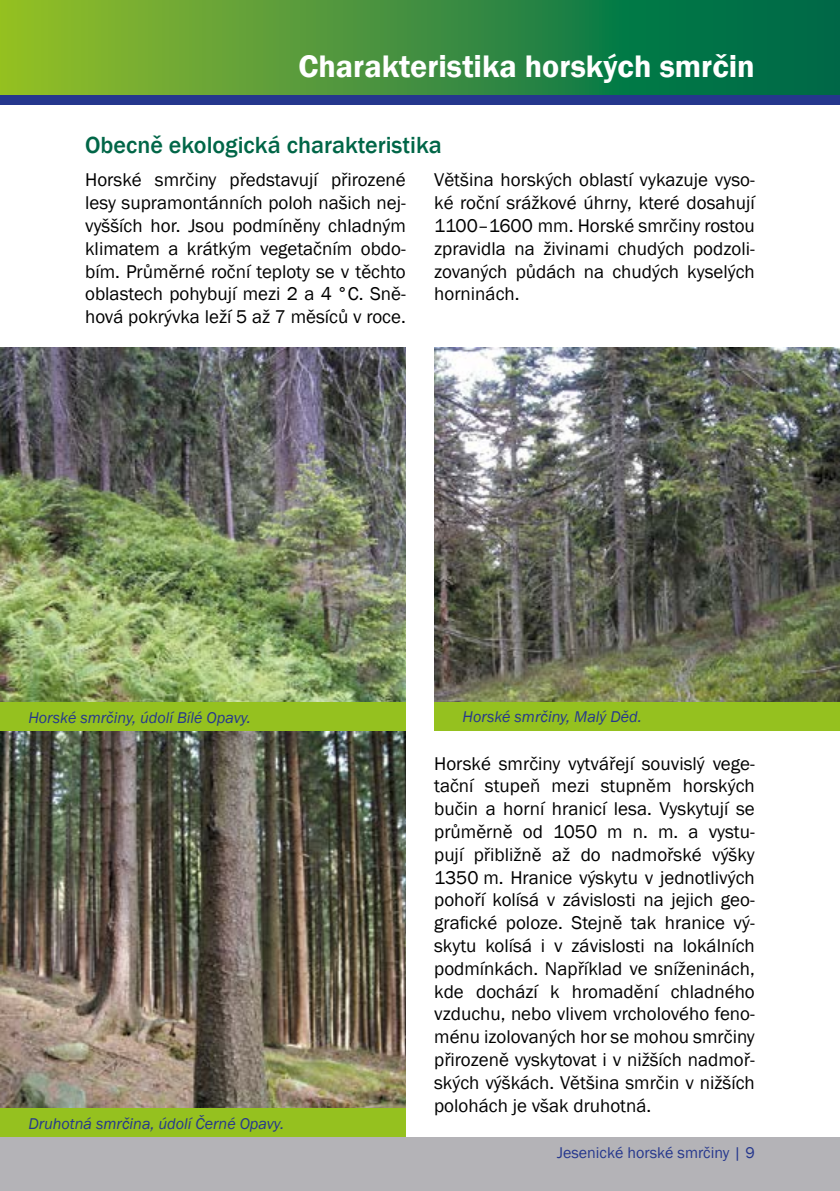
<style>
.page{position:relative;width:840px;height:1191px;background:#fff}
.page>*{position:absolute;margin:0;border:0;box-sizing:border-box;transform-origin:0 0}
.t1{font:600 32px "Franklin Gothic";color:#fff}
.t2{font:500 24px "Franklin Gothic";color:#006647}
.t3{font:19px/22.8px "Franklin Gothic";color:#000;text-align:justify}
.t4{font:italic 16px "Franklin Gothic";color:#25378d}
.t5{font:16px "Franklin Gothic";color:#25378d}
</style>
<div class="page">
<svg style="left:0;top:0;width:839px;height:95px;background:#3e903c"></svg>
<div style="left:0;top:95px;width:839px;height:10px;background:#25378d"></div>
<div style="left:0;top:1137px;width:839px;height:54px;background:#b4b3b7"></div>
<img style="left:0;top:347px;width:405px;height:355px">
<img style="left:434px;top:347px;width:405px;height:355px">
<div style="left:0;top:702px;width:405px;height:29px;background:#95c11f"></div>
<div style="left:434px;top:702px;width:405px;height:29px;background:#95c11f"></div>
<img style="left:0;top:731px;width:405px;height:377px">
<div style="left:0;top:1108px;width:405px;height:29px;background:#95c11f"></div>
<h1 class="t1" style="left:298px;top:46px;width:457px">Charakteristika horských smrčin</h1>
<p class="t2" style="left:85px;top:130px;width:358px">Obecně ekologická charakteristika</p>
<p class="t3" style="left:85px;top:169px;width:322px">Horské smrčiny představují přirozené lesy supramontánních poloh našich nej&shy;vyšších hor. Jsou podmíněny chladným klimatem a krátkým vegetačním obdo&shy;bím. Průměrné roční teploty se v těchto oblastech pohybují mezi 2 a 4 °C. Sně&shy;hová pokrývka leží 5 až 7 měsíců v roce.</p>
<p class="t3" style="left:434px;top:169px;width:322px">Většina horských oblastí vykazuje vyso&shy;ké roční srážkové úhrny, které dosahují 1100–1600 mm. Horské smrčiny rostou zpravidla na živinami chudých podzoli&shy;zovaných půdách na chudých kyselých horninách.</p>
<p class="t4" style="left:28px;top:707px;width:224px">Horské smrčiny, údolí Bílé Opavy.</p>
<p class="t4" style="left:462px;top:707px;width:180px">Horské smrčiny, Malý Děd.</p>
<p class="t4" style="left:28px;top:1113px;width:257px">Druhotná smrčina, údolí Černé Opavy.</p>
<p class="t3" style="left:434px;top:752px;width:322px">Horské smrčiny vytvářejí souvislý vege&shy;tační stupeň mezi stupněm horských bučin a horní hranicí lesa. Vyskytují se průměrně od 1050 m n. m. a vystu&shy;pují přibližně až do nadmořské výšky 1350 m. Hranice výskytu v jednotlivých pohoří kolísá v závislosti na jejich geo&shy;grafické poloze. Stejně tak hranice vý&shy;skytu kolísá i v závislosti na lokálních podmínkách. Například ve sníženinách, kde dochází k hromadění chladného vzduchu, nebo vlivem vrcholového feno&shy;ménu izolovaných hor se mohou smrčiny přirozeně vyskytovat i v nižších nadmoř&shy;ských výškách. Většina smrčin v nižších polohách je však druhotná.</p>
<p class="t5" style="left:557px;top:1143px;width:199px">Jesenické horské smrčiny | 9</p>
</div>
